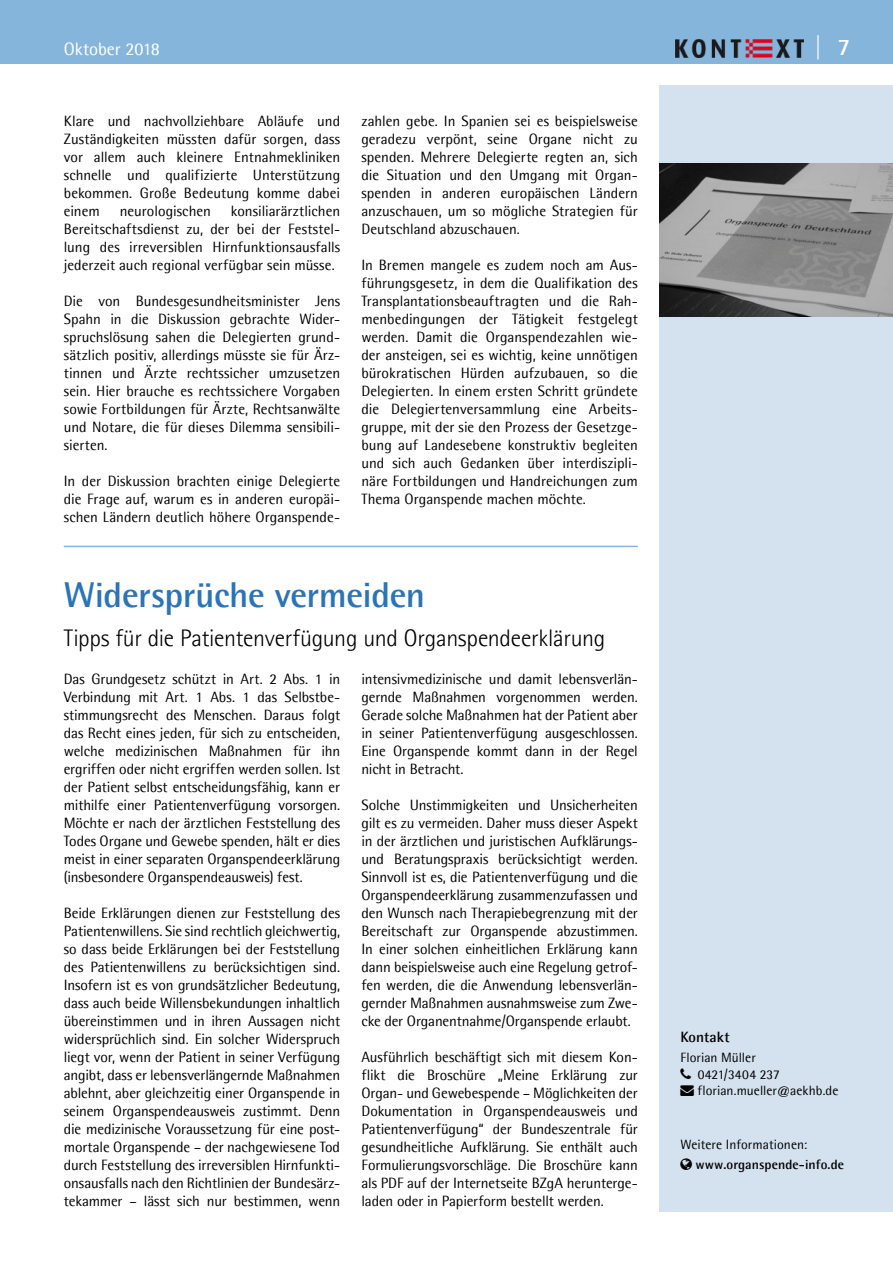
<style>
.page{position:relative;width:893px;height:1263px;background:#fff}
.page>*{position:absolute;margin:0;border:0;box-sizing:border-box;transform-origin:0 0}
.t1{font:700 36px "Agfa Rotis Semisans";letter-spacing:-.01em;color:#2a74b7}
.t2{font:300 24px "Agfa Rotis Semisans";letter-spacing:-.01em;color:#000}
.t3{font:700 24px "Agfa Rotis Semisans";color:#fff}
.t4{font:18px "Agfa Rotis Semisans";letter-spacing:-.005em;color:#fff}
.t5{font:15px/18px "Agfa Rotis Semisans";letter-spacing:-.005em;color:#000;text-align:justify}
.t6{font:700 15px "Agfa Rotis Semisans";color:#000}
.t7{font:13.5px/16.5px "Agfa Rotis Semisans";letter-spacing:.005em;color:#000}
.t8{font:700 13.5px "Agfa Rotis Semisans";letter-spacing:.005em;color:#000}
</style>
<div class="page">
<div style="left:0;top:0;width:893px;height:64px;background:#86b5dc"></div>
<div style="left:659px;top:85px;width:234px;height:1127px;background:#d4e1ee"></div>
<img style="left:676px;top:39px;width:128px;height:18px">
<hr style="left:64px;top:546px;width:574px;height:1px;background:#86b5dc">
<img style="left:659px;top:164px;width:234px;height:153px">
<p class="t4" style="left:64px;top:38px;width:98px">Oktober 2018</p>
<h2 class="t3" style="left:814px;top:32px;width:38px">| 7</h2>
<p class="t5" style="left:64px;top:112px;width:278px">Klare und nachvollziehbare Abläufe und Zuständigkeiten müssten dafür sorgen, dass vor allem auch kleinere Entnahmekliniken schnelle und qualifizierte Unterstützung bekommen. Große Bedeutung komme dabei einem</p>
<p class="t5" style="left:64px;top:202px;width:278px;text-indent:167px">konsiliarärztlichen Bereitschaftsdienst zu, der bei der Feststel&shy;lung des irreversiblen Hirnfunktionsausfalls jederzeit auch regional verfügbar sein müsse.</p>
<p class="t5" style="left:64px;top:292px;width:278px">Die von Bundesgesundheitsminister Jens Spahn in die Diskussion gebrachte Wider&shy;spruchslösung sahen die Delegierten grund&shy;sätzlich positiv, allerdings müsste sie für Ärz&shy;tinnen und Ärzte rechtssicher umzusetzen sein. Hier brauche es rechtssichere Vorgaben sowie Fortbildungen für Ärzte, Rechtsanwälte und Notare, die für dieses Dilemma sensibili&shy;sierten.</p>
<p class="t5" style="left:64px;top:472px;width:278px">In der Diskussion brachten einige Delegierte die Frage auf, warum es in anderen europäi&shy;schen Ländern deutlich höhere Organspende-</p>
<p class="t5" style="left:120px;top:202px;width:93px">neurologischen</p>
<p class="t5" style="left:361px;top:112px;width:278px">zahlen gebe. In Spanien sei es beispielsweise geradezu verpönt, seine Organe nicht zu spenden. Mehrere Delegierte regten an, sich die Situation und den Umgang mit Organ&shy;spenden in anderen europäischen Ländern anzuschauen, um so mögliche Strategien für Deutschland abzuschauen.</p>
<p class="t5" style="left:361px;top:256px;width:278px">In Bremen mangele es zudem noch am Aus&shy;führungsgesetz, in dem die Qualifikation des Transplantationsbeauftragten und die Rah&shy;menbedingungen der Tätigkeit festgelegt werden. Damit die Organspendezahlen wie&shy;der ansteigen, sei es wichtig, keine unnötigen bürokratischen Hürden aufzubauen, so die Delegierten. In einem ersten Schritt gründete die Delegiertenversammlung eine Arbeits&shy;gruppe, mit der sie den Prozess der Gesetzge&shy;bung auf Landesebene konstruktiv begleiten und sich auch Gedanken über interdiszipli&shy;näre Fortbildungen und Handreichungen zum Thema Organspende machen möchte.</p>
<h1 class="t1" style="left:64px;top:573px;width:363px">Widersprüche vermeiden</h1>
<h2 class="t2" style="left:64px;top:624px;width:543px">Tipps für die Patientenverfügung und Organspendeerklärung</h2>
<p class="t5" style="left:64px;top:670px;width:278px">Das Grundgesetz schützt in Art. 2 Abs. 1 in Verbindung mit Art. 1 Abs. 1 das Selbstbe&shy;stimmungsrecht des Menschen. Daraus folgt das Recht eines jeden, für sich zu entscheiden, welche medizinischen Maßnahmen für ihn ergriffen oder nicht ergriffen werden sollen. Ist der Patient selbst entscheidungsfähig, kann er mithilfe einer Patientenverfügung vorsorgen.<br>Möchte er nach der ärztlichen Feststellung des Todes Organe und Gewebe spenden, hält er dies meist in einer separaten Organspendeerklärung (insbesondere Organspendeausweis) fest.</p>
<p class="t5" style="left:64px;top:904px;width:278px">Beide Erklärungen dienen zur Feststellung des Patientenwillens. Sie sind rechtlich gleichwertig, so dass beide Erklärungen bei der Feststellung des Patientenwillens zu berücksichtigen sind.<br>Insofern ist es von grundsätzlicher Bedeutung, dass auch beide Willensbekundungen inhaltlich übereinstimmen und in ihren Aussagen nicht widersprüchlich sind. Ein solcher Widerspruch liegt vor, wenn der Patient in seiner Verfügung angibt, dass er lebensverlängernde Maßnahmen ablehnt, aber gleichzeitig einer Organspende in seinem Organspendeausweis zustimmt. Denn die medizinische Voraussetzung für eine post&shy;mortale Organspende – der nachgewiesene Tod durch Feststellung des irreversiblen Hirnfunkti&shy;onsausfalls nach den Richtlinien der Bundesärz&shy;tekammer – lässt sich nur bestimmen, wenn</p>
<p class="t5" style="left:361px;top:670px;width:278px">intensivmedizinische und damit lebensverlän&shy;gernde Maßnahmen vorgenommen werden.<br>Gerade solche Maßnahmen hat der Patient aber in seiner Patientenverfügung ausgeschlossen.<br>Eine Organspende kommt dann in der Regel nicht in Betracht.</p>
<p class="t5" style="left:361px;top:796px;width:278px">Solche Unstimmigkeiten und Unsicherheiten gilt es zu vermeiden. Daher muss dieser Aspekt in der ärztlichen und juristischen Aufklärungs&shy;und Beratungspraxis berücksichtigt werden.<br>Sinnvoll ist es, die Patientenverfügung und die Organspendeerklärung zusammenzufassen und den Wunsch nach Therapiebegrenzung mit der Bereitschaft zur Organspende abzustimmen.<br>In einer solchen einheitlichen Erklärung kann dann beispielsweise auch eine Regelung getrof&shy;fen werden, die die Anwendung lebensverlän&shy;gernder Maßnahmen ausnahmsweise zum Zwe&shy;cke der Organentnahme/Organspende erlaubt.</p>
<p class="t5" style="left:361px;top:1048px;width:278px">Ausführlich beschäftigt sich mit diesem Kon&shy;flikt die Broschüre „Meine Erklärung zur Organ- und Gewebespende – Möglichkeiten der Dokumentation in Organspendeausweis und Patientenverfügung“ der Bundeszentrale für gesundheitliche Aufklärung. Sie enthält auch Formulierungsvorschläge. Die Broschüre kann als PDF auf der Internetseite BZgA herunterge&shy;laden oder in Papierform bestellt werden.</p>
<p class="t6" style="left:680px;top:1027px;width:51px">Kontakt</p>
<p class="t7" style="left:698px;top:1049px;width:84px;text-indent:-17px">Florian Müller<br>0421/3404 237</p>
<p class="t7" style="left:680px;top:1082px;width:160px">→ florian.mueller@aekhb.de</p>
<p class="t7" style="left:680px;top:1136px;width:128px">Weitere Informationen:</p>
<p class="t8" style="left:695px;top:1156px;width:150px">www.organspende-info.de</p>
</div>
